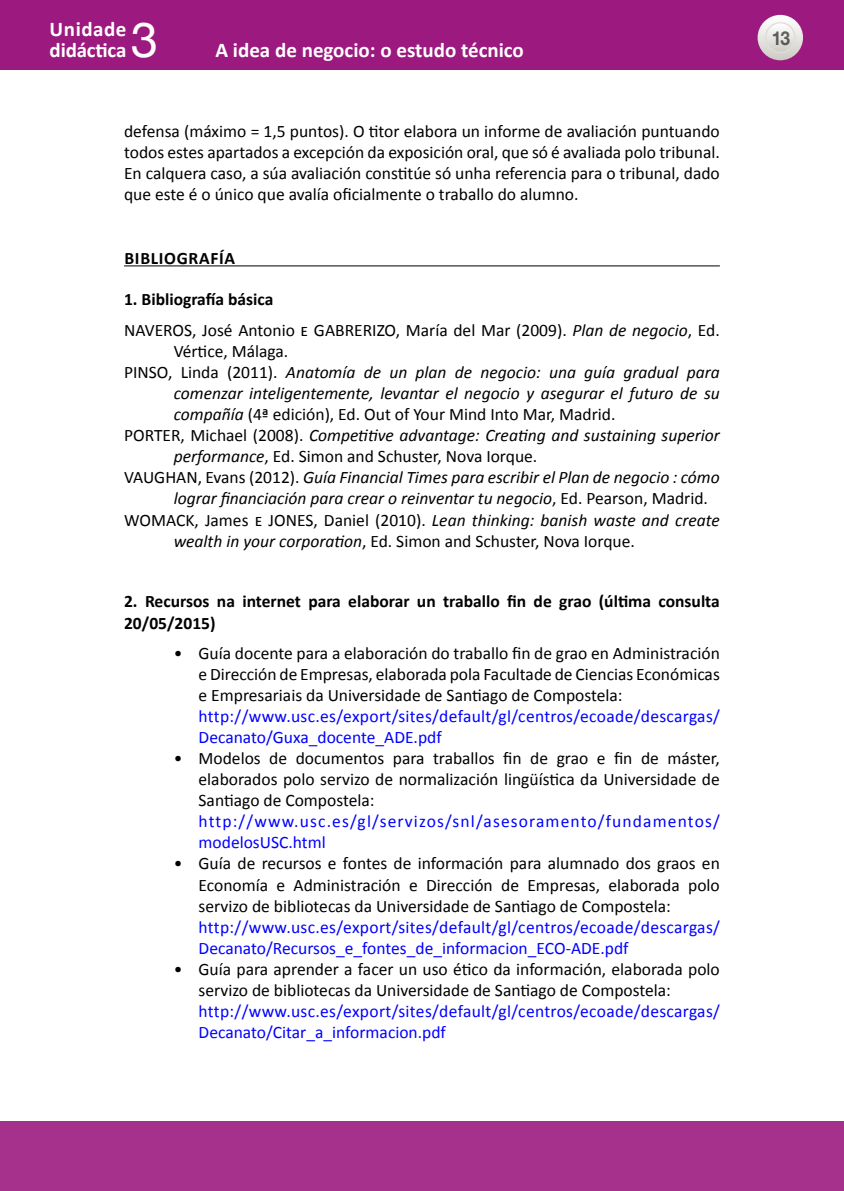
<style>
.page{position:relative;width:844px;height:1191px;background:#fff}
.page>*{position:absolute;margin:0;border:0;box-sizing:border-box;transform-origin:0 0}
.t1{font:49px "Helvetica Neue";color:#fff}
.t2{font:700 21px/21px "Calibri";color:#fff}
.t3{font:700 19.25px "Helvetica Neue";color:#000;scale:.9 1}
.TEXTO{font:17.5px/21px "Calibri";color:#000;text-align:justify}
.BiblioGraFia{font:italic 17.5px/21.2px "Calibri";color:#000}
.TEXTO-2{font:17.5px/21px "Calibri";letter-spacing:.01em;color:#00f}
.TXTO_CON_SANGRE{font:17.5px/21.2px "Calibri";color:#000;text-align:justify}
.BiblioGraFia-2{font:17.5px/21.2px "Calibri";color:#000}
._1º_Epigrafe{font:700 17.5px/21px "Calibri";color:#000}
.TEXTO-3{font:17.5px/21px "Calibri";letter-spacing:.065em;color:#00f}
._0º_Epigrafe{font:700 17.5px "Calibri";letter-spacing:.04em;color:#000}
.s1{font-style:italic}
.s2{font-style:normal}
</style>
<div class="page">
<div style="left:0;top:0;width:843px;height:69px;background:#9c1a7f"></div>
<svg style="left:757px;top:15px;width:45px;height:45px"></svg>
<svg style="left:765px;top:23px;width:29px;height:29px"></svg>
<div style="left:764px;top:22px;width:31px;height:31px;border:1px solid #dfdeda;border-radius:50%"></div>
<div style="left:0;top:1121px;width:843px;height:70px;background:#a6318c"></div>
<hr style="left:124px;top:265px;width:595px;height:1px;background:#000">
<p class="t2" style="left:50px;top:19px;width:78px">Unidade didáctica</p>
<h1 class="t1" style="left:131px;top:5px;width:29px">3</h1>
<p class="t2" style="left:215px;top:40px;width:310px">A idea de negocio: o estudo técnico</p>
<p class="TXTO_CON_SANGRE" style="left:124px;top:121px;width:597px">defensa (máximo = 1,5 puntos). O titor elabora un informe de avaliación puntuando todos estes apartados a excepción da exposición oral, que só é avaliada polo tribunal.<br>En calquera caso, a súa avaliación constitúe só unha referencia para o tribunal, dado que este é o único que avalía oficialmente o traballo do alumno.</p>
<p class="_0º_Epigrafe" style="left:124px;top:247px;width:112px">BIBLIOGRAFÍA</p>
<p class="_1º_Epigrafe" style="left:124px;top:288px;width:151px">1. Bibliografía básica</p>
<p class="BiblioGraFia-2" style="left:174px;top:319px;width:547px;text-indent:-50px">NAVEROS, José Antonio e GABRERIZO, María del Mar (2009). <span class="s1">Plan de negocio</span>, Ed.<br>Vértice, Málaga.</p>
<p class="BiblioGraFia" style="left:174px;top:361px;width:547px;text-align:justify;text-indent:-50px"><span class="s2">PINSO, Linda (2011).</span> Anatomía de un plan de negocio: una guía gradual para comenzar inteligentemente, levantar el negocio y asegurar el futuro de su compañía <span class="s2">(4ª edición), Ed. Out of Your Mind Into Mar, Madrid.</span></p>
<p class="BiblioGraFia" style="left:174px;top:424px;width:547px;text-indent:-50px"><span class="s2">PORTER, Michael (2008).</span> Competitive advantage: Creating and sustaining superior performance<span class="s2">, Ed. Simon and Schuster, Nova Iorque.</span></p>
<p class="BiblioGraFia" style="left:174px;top:466px;width:547px;text-indent:-50px"><span class="s2">VAUGHAN, Evans (2012).</span> Guía Financial Times para escribir el Plan de negocio : cómo lograr financiación para crear o reinventar tu negocio<span class="s2">, Ed. Pearson, Madrid.</span></p>
<p class="BiblioGraFia-2" style="left:174px;top:509px;width:547px;text-indent:-50px">WOMACK, James e JONES, Daniel (2010). <span class="s1">Lean thinking: banish waste and create wealth in your corporation</span>, Ed. Simon and Schuster, Nova Iorque.</p>
<p class="_1º_Epigrafe" style="left:124px;top:591px;width:597px">2. Recursos na internet para elaborar un traballo fin de grao (última consulta<br>20/05/2015)</p>
<p class="TEXTO" style="left:198px;top:643px;width:522px;text-indent:-25px">• Guía docente para a elaboración do traballo fin de grao en Administración e Dirección de Empresas, elaborada pola Facultade de Ciencias Económicas e Empresariais da Universidade de Santiago de Compostela:</p>
<p class="TEXTO-2" style="left:198px;top:706px;width:522px">http://www.usc.es/export/sites/default/gl/centros/ecoade/descargas/<br>Decanato/Guxa_docente_ADE.pdf</p>
<p class="TEXTO" style="left:198px;top:748px;width:522px;text-indent:-25px">• Modelos de documentos para traballos fin de grao e fin de máster, elaborados polo servizo de normalización lingüística da Universidade de Santiago de Compostela:</p>
<p class="TEXTO-3" style="left:198px;top:811px;width:522px">http://www.usc.es/gl/servizos/snl/asesoramento/fundamentos/ modelosUSC.html</p>
<p class="TEXTO" style="left:198px;top:853px;width:522px;text-indent:-25px">• Guía de recursos e fontes de información para alumnado dos graos en Economía e Administración e Dirección de Empresas, elaborada polo servizo de bibliotecas da Universidade de Santiago de Compostela:</p>
<p class="TEXTO-2" style="left:198px;top:916px;width:522px">http://www.usc.es/export/sites/default/gl/centros/ecoade/descargas/<br>Decanato/Recursos_e_fontes_de_informacion_ECO-ADE.pdf</p>
<p class="TEXTO" style="left:198px;top:958px;width:522px;text-indent:-25px">• Guía para aprender a facer un uso ético da información, elaborada polo servizo de bibliotecas da Universidade de Santiago de Compostela:</p>
<p class="TEXTO-2" style="left:198px;top:1000px;width:522px">http://www.usc.es/export/sites/default/gl/centros/ecoade/descargas/<br>Decanato/Citar_a_informacion.pdf</p>
<p class="t3" style="left:770px;top:26px;width:23px">13</p>
</div>
